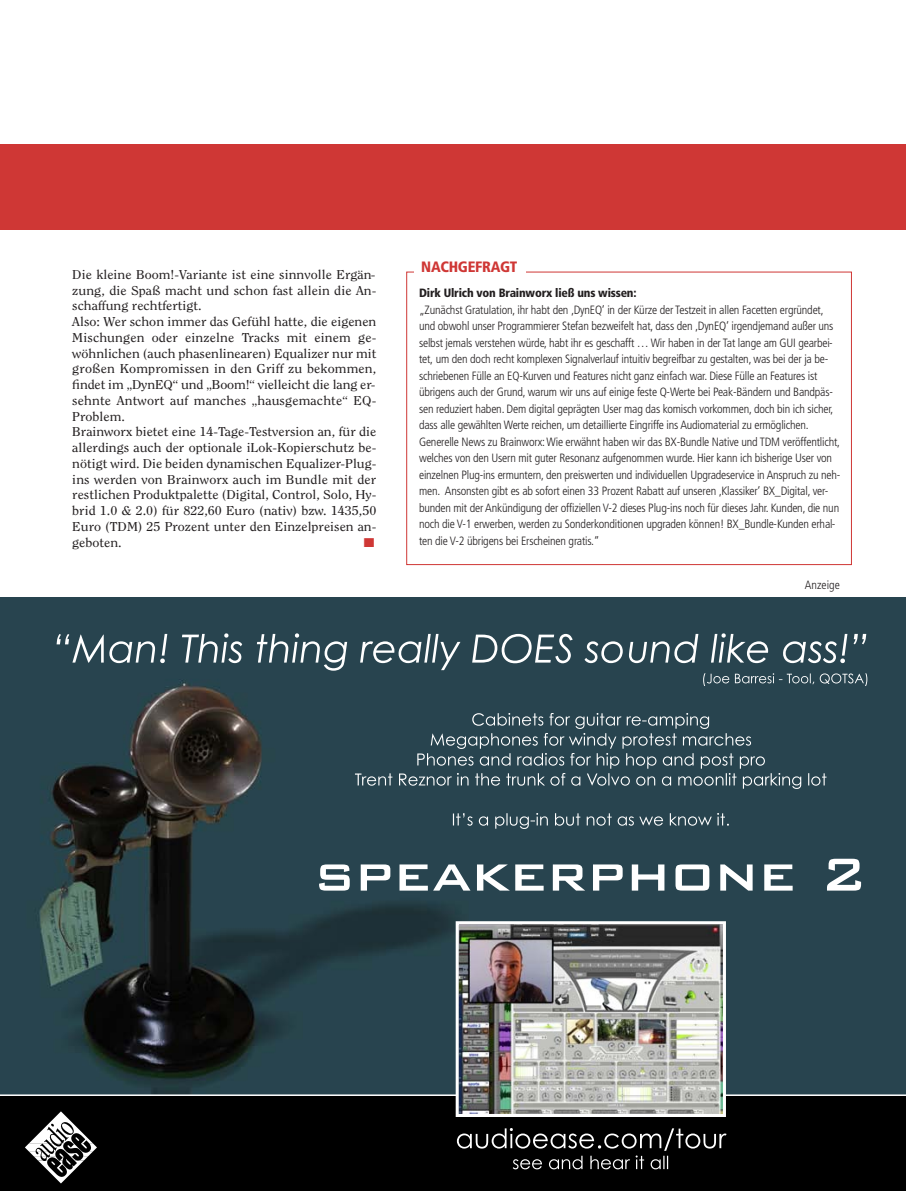
<style>
.page{position:relative;width:906px;height:1191px;background:#fff}
.page>*{position:absolute;margin:0;border:0;box-sizing:border-box;transform-origin:0 0}
.t1{font:900 condensed 15px "Frutiger LT Std";letter-spacing:-.015em;color:#cf3735}
.t2{font:12.75px/15.8px "Clearface Std";color:#231f20;scale:1.1 1}
.t3{font:12.75px "Zapf Dingbats";color:#cf3735;scale:1.1 1}
.t4{font:300 condensed 12px/16.5px "Frutiger LT Std";letter-spacing:-.015em;color:#231f20}
.t5{font:900 condensed 12px "Frutiger LT Std";letter-spacing:-.015em;color:#231f20}
</style>
<div class="page">
<div style="left:406px;top:272px;width:446px;height:293px;border:1px solid #cf3735"></div>
<div style="left:414px;top:254px;width:111px;height:29px;background:#fff"></div>
<div style="left:0;top:145px;width:906px;height:85px;background:#cf3735"></div>
<img style="left:0;top:597px;width:906px;height:497px">
<div style="left:0;top:1094px;width:906px;height:97px;background:#000"></div>
<svg style="left:319px;top:858px;width:542px;height:32px"></svg>
<svg style="left:453px;top:813px;width:276px;height:16px;background:#486069"></svg>
<svg style="left:355px;top:713px;width:471px;height:76px;background:#3d5760"></svg>
<svg style="left:457px;top:1128px;width:269px;height:41px;background:#252525"></svg>
<img style="left:460px;top:925px;width:262px;height:188px">
<div style="left:456px;top:921px;width:270px;height:196px;border:3px solid #fff"></div>
<svg style="left:57px;top:633px;width:810px;height:53px;background:#415963"></svg>
<svg style="left:25px;top:1111px;width:72px;height:72px"></svg>
<p class="t2" style="left:72px;top:267px;width:278px">Die kleine Boom!-Variante ist eine sinnvolle Ergän&shy;zung, die Spaß macht und schon fast allein die An&shy;schaffung rechtfertigt.<br>Also: Wer schon immer das Gefühl hatte, die eigenen Mischungen oder einzelne Tracks mit einem ge&shy;wöhnlichen (auch phasenlinearen) Equalizer nur mit großen Kompromissen in den Griff zu bekommen, findet im „DynEQ“ und „Boom!“ vielleicht die lang er&shy;sehnte Antwort auf manches „hausgemachte“ EQ-Problem.<br>Brainworx bietet eine 14-Tage-Testversion an, für die allerdings auch der optionale iLok-Kopierschutz be&shy;nötigt wird. Die beiden dynamischen Equalizer-Plug&shy;ins werden von Brainworx auch im Bundle mit der restlichen Produktpalette (Digital, Control, Solo, Hy&shy;brid 1.0 &amp; 2.0) für 822,60 Euro (nativ) bzw. 1435,50<br>Euro (TDM) 25 Prozent unter den Einzelpreisen an&shy;geboten.</p>
<p class="t3" style="left:364px;top:536px;width:11px">■</p>
<p class="t1" style="left:421px;top:261px;width:98px">NACHGEFRAGT</p>
<p class="t5" style="left:419px;top:288px;width:219px">Dirk Ulrich von Brainworx ließ uns wissen:</p>
<p class="t4" style="left:419px;top:302px;width:423px">„Zunächst Gratulation, ihr habt den ‚DynEQ‘ in der Kürze der Testzeit in allen Facetten ergründet, und obwohl unser Programmierer Stefan bezweifelt hat, dass den ‚DynEQ‘ irgendjemand außer uns selbst jemals verstehen würde, habt ihr es geschafft … Wir haben in der Tat lange am GUI gearbei&shy;tet, um den doch recht komplexen Signalverlauf intuitiv begreifbar zu gestalten, was bei der ja be&shy;schriebenen Fülle an EQ-Kurven und Features nicht ganz einfach war. Diese Fülle an Features ist übrigens auch der Grund, warum wir uns auf einige feste Q-Werte bei Peak-Bändern und Bandpäs&shy;sen reduziert haben. Dem digital geprägten User mag das komisch vorkommen, doch bin ich sicher, dass alle gewählten Werte reichen, um detaillierte Eingriffe ins Audiomaterial zu ermöglichen.<br>Generelle News zu Brainworx: Wie erwähnt haben wir das BX-Bundle Native und TDM veröffentlicht, welches von den Usern mit guter Resonanz aufgenommen wurde. Hier kann ich bisherige User von einzelnen Plug-ins ermuntern, den preiswerten und individuellen Upgradeservice in Anspruch zu neh&shy;men. Ansonsten gibt es ab sofort einen 33 Prozent Rabatt auf unseren ‚Klassiker‘ BX_Digital, ver&shy;bunden mit der Ankündigung der offiziellen V-2 dieses Plug-ins noch für dieses Jahr. Kunden, die nun noch die V-1 erwerben, werden zu Sonderkonditionen upgraden können! BX_Bundle-Kunden erhal&shy;ten die V-2 übrigens bei Erscheinen gratis.“</p>
<p class="t4" style="left:805px;top:577px;width:36px">Anzeige</p>
</div>
